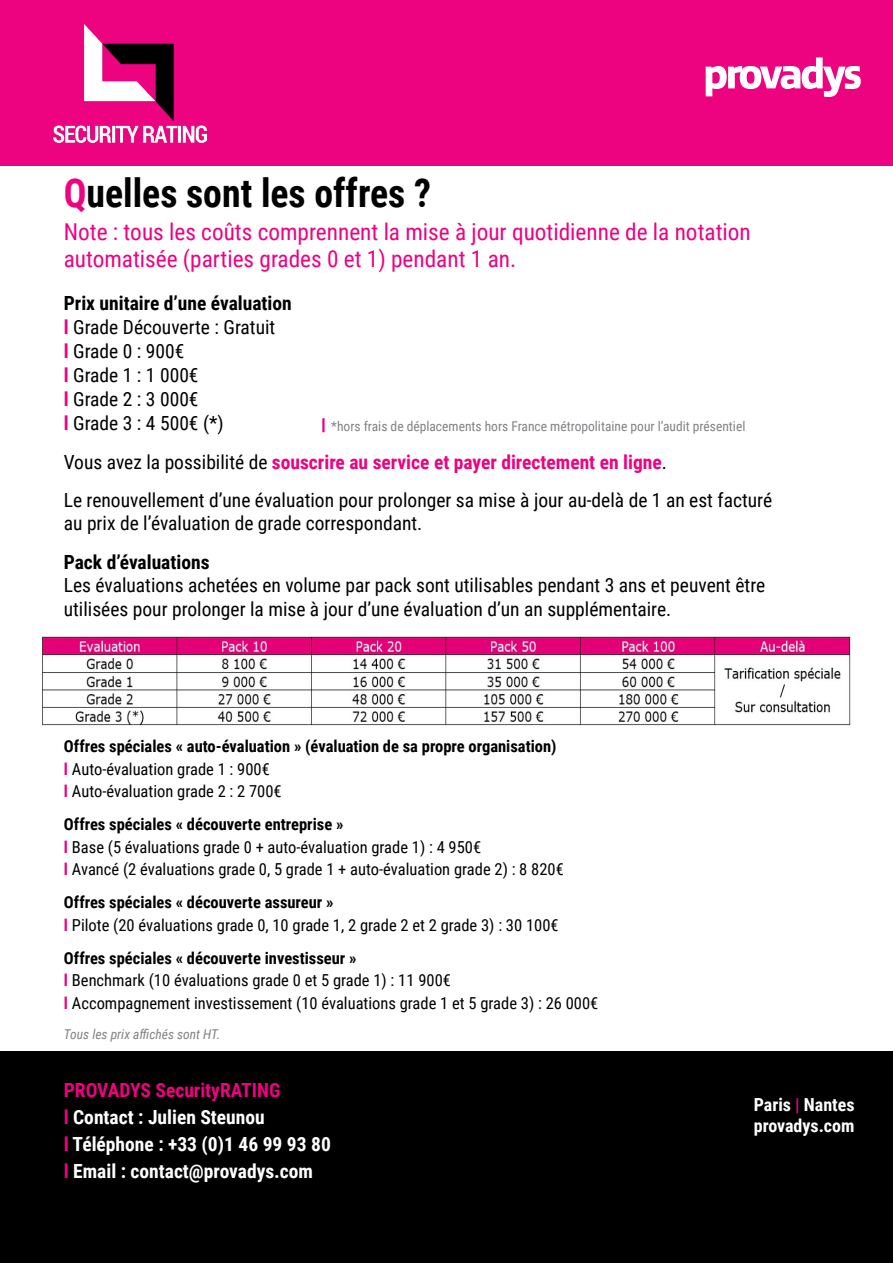
<style>
.page{position:relative;width:893px;height:1263px;background:#fff}
.page>*{position:absolute;margin:0;border:0;box-sizing:border-box;transform-origin:0 0}
.t1{font:700 39.75px "Roboto Condensed";color:#000;scale:.95 1}
.t2{font:23.25px/27px "Roboto Condensed";color:#ed0280}
.t3{font:19.5px/23.4px "Roboto Condensed";color:#000}
.t4{font:700 19.5px "Roboto Condensed";color:#ed0280}
.t5{font:700 19.5px "Roboto Condensed";color:#fff}
.t6{font:700 19.5px "Roboto Condensed";color:#000}
.t7{font:700 18px "Roboto Condensed";color:#fff}
.t8{font:16.5px/22.5px "Roboto Condensed";color:#000}
.t9{font:700 16.5px "Roboto Condensed";color:#000}
.t10{font:13.5px "Roboto Condensed";color:#808285}
.t11{font:italic 13.5px "Roboto Condensed";color:#808285}
.s1{color:#ed0280}
.s2{font-weight:700;color:#ed0280}
.s3{font-weight:400;color:#000}
</style>
<div class="page">
<div style="left:0;top:1051px;width:893px;height:212px;background:#000"></div>
<div style="left:0;top:0;width:893px;height:166px;background:#ed0280"></div>
<svg style="left:706px;top:57px;width:155px;height:40px"></svg>
<img style="left:53px;top:24px;width:155px;height:118px">
<img style="left:43px;top:637px;width:807px;height:88px">
<hr style="left:322px;top:418px;width:3px;height:14px;background:#ed0280">
<p class="t1" style="left:64px;top:165px;width:388px"><span class="s1">Q</span>uelles sont les offres ?</p>
<p class="t2" style="left:64px;top:217px;width:688px">Note : tous les coûts comprennent la mise à jour quotidienne de la notation automatisée (parties grades 0 et 1) pendant 1 an.</p>
<p class="t6" style="left:64px;top:290px;width:230px">Prix unitaire d’une évaluation</p>
<p class="t3" style="left:64px;top:315px;width:213px"><span class="s2">l</span> Grade Découverte : Gratuit</p>
<p class="t3" style="left:64px;top:339px;width:122px"><span class="s2">l</span> Grade 0 : 900€</p>
<p class="t3" style="left:64px;top:363px;width:136px"><span class="s2">l</span> Grade 1 : 1 000€</p>
<p class="t3" style="left:64px;top:387px;width:136px"><span class="s2">l</span> Grade 2 : 3 000€</p>
<p class="t3" style="left:64px;top:411px;width:162px"><span class="s2">l</span> Grade 3 : 4 500€ (*)</p>
<p class="t4" style="left:64px;top:448px;width:605px"><span class="s3">Vous avez la possibilité de</span> souscrire au service et payer directement en ligne<span class="s3">.</span></p>
<p class="t3" style="left:64px;top:488px;width:710px">Le renouvellement d’une évaluation pour prolonger sa mise à jour au-delà de 1 an est facturé au prix de l’évaluation de grade correspondant.</p>
<p class="t6" style="left:64px;top:548px;width:147px">Pack d’évaluations</p>
<p class="t3" style="left:64px;top:573px;width:703px">Les évaluations achetées en volume par pack sont utilisables pendant 3 ans et peuvent être</p>
<p class="t3" style="left:64px;top:596px;width:609px">utilisées pour prolonger la mise à jour d’une évaluation d’un an supplémentaire.</p>
<p class="t10" style="left:331px;top:416px;width:416px">*hors frais de déplacements hors France métropolitaine pour l’audit présentiel</p>
<p class="t9" style="left:64px;top:735px;width:494px">Offres spéciales « auto-évaluation » (évaluation de sa propre organisation)</p>
<p class="t8" style="left:64px;top:757px;width:207px"><span class="s2">l</span> Auto-évaluation grade 1 : 900€</p>
<p class="t8" style="left:64px;top:779px;width:219px"><span class="s2">l</span> Auto-évaluation grade 2 : 2 700€</p>
<p class="t9" style="left:64px;top:813px;width:281px">Offres spéciales « découverte entreprise »</p>
<p class="t8" style="left:64px;top:835px;width:501px"><span class="s2">l</span> Base (5 évaluations grade 0 + auto-évaluation grade 1) : 4 950€<br><span class="s2">l</span> Avancé (2 évaluations grade 0, 5 grade 1 + auto-évaluation grade 2) : 8 820€</p>
<p class="t9" style="left:64px;top:891px;width:271px">Offres spéciales « découverte assureur »</p>
<p class="t8" style="left:64px;top:913px;width:496px"><span class="s2">l</span> Pilote (20 évaluations grade 0, 10 grade 1, 2 grade 2 et 2 grade 3) : 30 100€</p>
<p class="t9" style="left:64px;top:946px;width:294px">Offres spéciales « découverte investisseur »</p>
<p class="t8" style="left:64px;top:968px;width:388px"><span class="s2">l</span> Benchmark (10 évaluations grade 0 et 5 grade 1) : 11 900€</p>
<p class="t8" style="left:64px;top:991px;width:536px"><span class="s2">l</span> Accompagnement investissement (10 évaluations grade 1 et 5 grade 3) : 26 000€</p>
<p class="t11" style="left:64px;top:1024px;width:158px">Tous les prix affichés sont HT.</p>
<p class="t4" style="left:64px;top:1076px;width:218px">PROVADYS SecurityRATING</p>
<p class="t5" style="left:64px;top:1103px;width:203px"><span class="s1">l</span> Contact : Julien Steunou</p>
<p class="t5" style="left:64px;top:1130px;width:269px"><span class="s1">l</span> Téléphone : +33 (0)1 46 99 93 80</p>
<p class="t5" style="left:64px;top:1157px;width:251px"><span class="s1">l</span> Email : contact@provadys.com</p>
<p class="t7" style="left:754px;top:1092px;width:102px">Paris <span class="s1">|</span> Nantes</p>
<p class="t7" style="left:754px;top:1113px;width:102px">provadys.com</p>
</div>
